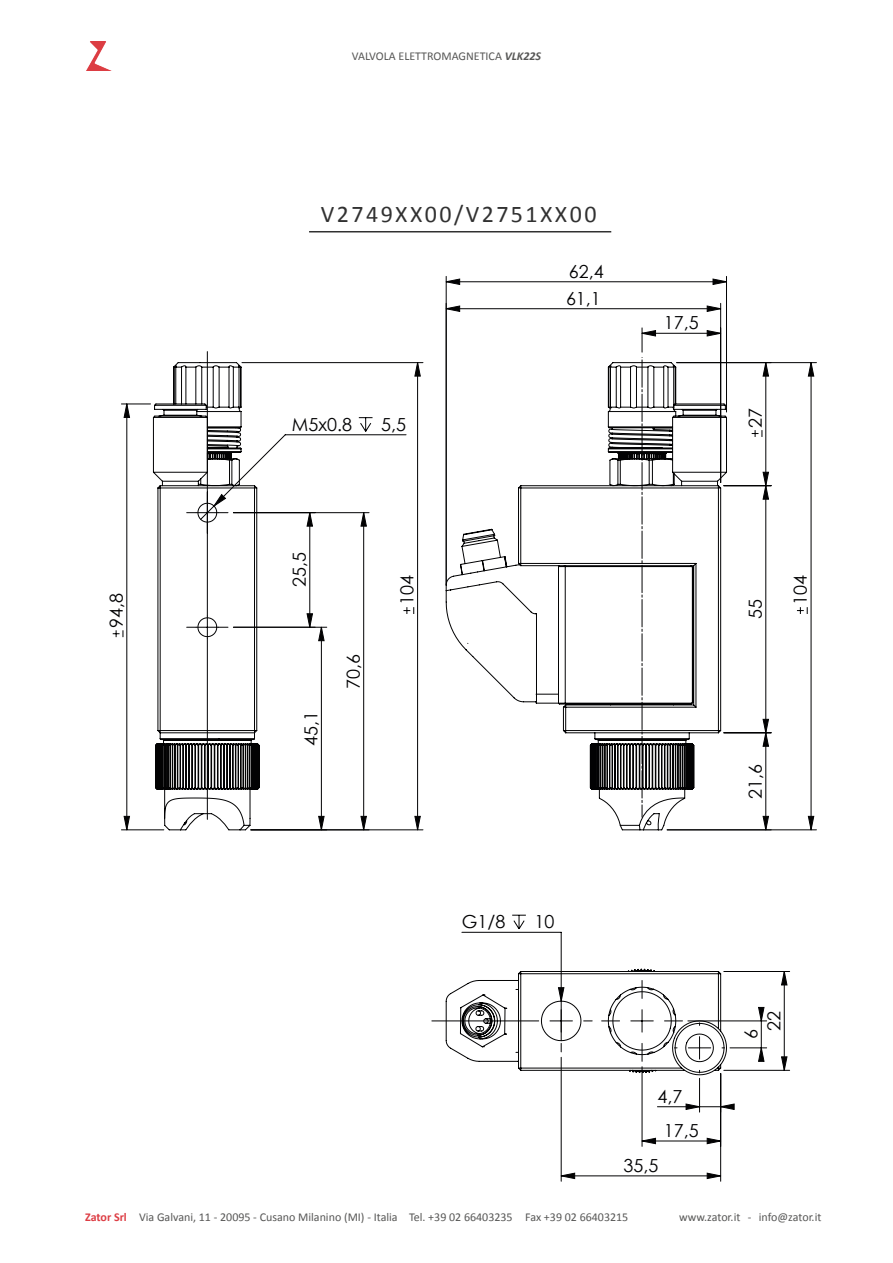
<style>
.page{position:relative;width:893px;height:1263px;background:#fff}
.page>*{position:absolute;margin:0;border:0;box-sizing:border-box;transform-origin:0 0}
.t1{font:24px "Calibri";letter-spacing:.1em;color:#313131}
.t2{font:18px/23px "Century Gothic";color:#020203}
.t3{font:12px "Calibri";color:#575756}
.s1{font-weight:700;font-style:italic}
.s2{font-weight:700;color:#dd3d44}
</style>
<div class="page">
<img style="left:86px;top:41px;width:26px;height:30px">
<hr style="left:561px;top:1057px;width:1px;height:124px;background:#020203">
<hr style="left:720px;top:1073px;width:1px;height:108px;background:#020203">
<hr style="left:642px;top:1067px;width:1px;height:79px;background:#020203">
<hr style="left:726px;top:276px;width:1px;height:136px;background:#020203">
<hr style="left:446px;top:276px;width:1px;height:309px;background:#020203">
<hr style="left:699px;top:1078px;width:1px;height:34px;background:#020203">
<hr style="left:657px;top:1106px;width:42px;height:1px;background:#020203">
<hr style="left:667px;top:829px;width:149px;height:1px;background:#020203">
<hr style="left:677px;top:362px;width:139px;height:1px;background:#020203">
<hr style="left:724px;top:1070px;width:66px;height:1px;background:#020203">
<hr style="left:724px;top:971px;width:66px;height:1px;background:#020203">
<hr style="left:242px;top:362px;width:181px;height:1px;background:#020203">
<hr style="left:121px;top:404px;width:30px;height:1px;background:#020203">
<hr style="left:121px;top:829px;width:43px;height:1px;background:#020203">
<hr style="left:720px;top:303px;width:1px;height:180px;background:#020203">
<hr style="left:207px;top:352px;width:1px;height:264px;background:#020203">
<svg style="left:561px;top:1138px;width:160px;height:41px"></svg>
<svg style="left:446px;top:279px;width:280px;height:6px"></svg>
<svg style="left:686px;top:1104px;width:48px;height:6px"></svg>
<svg style="left:768px;top:363px;width:46px;height:467px"></svg>
<svg style="left:781px;top:972px;width:6px;height:99px"></svg>
<svg style="left:307px;top:363px;width:461px;height:698px"></svg>
<svg style="left:403px;top:362px;width:18px;height:468px"></svg>
<svg style="left:113px;top:404px;width:17px;height:426px"></svg>
<svg style="left:446px;top:306px;width:275px;height:46px"></svg>
<svg style="left:153px;top:362px;width:107px;height:469px"></svg>
<svg style="left:445px;top:362px;width:282px;height:469px"></svg>
<svg style="left:445px;top:968px;width:282px;height:107px"></svg>
<hr style="left:309px;top:231px;width:302px;height:1px;background:#313131">
<p class="t3" style="left:352px;top:49px;width:191px">VALVOLA ELETTROMAGNETICA <span class="s1">VLK22S</span></p>
<p class="t1" style="left:321px;top:199px;width:277px">V2749XX00/V2751XX00</p>
<p class="t2" style="left:569px;top:260px;width:36px">62,4</p>
<p class="t2" style="left:104px;top:628px;width:36px;rotate:-90deg">94,8</p>
<p class="t2" style="left:292px;top:412px;width:61px">M5x0.8</p>
<p class="t2" style="left:381px;top:412px;width:26px">5,5</p>
<p class="t2" style="left:288px;top:587px;width:36px;rotate:-90deg">25,5</p>
<p class="t2" style="left:299px;top:746px;width:36px;rotate:-90deg">45,1</p>
<p class="t2" style="left:342px;top:689px;width:36px;rotate:-90deg">70,6</p>
<p class="t2" style="left:395px;top:605px;width:31px;rotate:-90deg">104</p>
<p class="t2" style="left:566px;top:287px;width:36px">61,1</p>
<p class="t2" style="left:664px;top:311px;width:36px">17,5</p>
<p class="t2" style="left:743px;top:428px;width:21px;rotate:-90deg">27</p>
<p class="t2" style="left:462px;top:910px;width:45px">G1/8</p>
<p class="t2" style="left:534px;top:910px;width:21px">10</p>
<p class="t2" style="left:744px;top:619px;width:21px;rotate:-90deg">55</p>
<p class="t2" style="left:789px;top:605px;width:31px;rotate:-90deg">104</p>
<p class="t2" style="left:744px;top:799px;width:36px;rotate:-90deg">21,6</p>
<p class="t2" style="left:657px;top:1084px;width:26px">4,7</p>
<p class="t2" style="left:623px;top:1154px;width:36px">35,5</p>
<p class="t2" style="left:664px;top:1119px;width:36px">17,5</p>
<p class="t2" style="left:739px;top:1031px;width:21px;text-indent:-9px;rotate:-90deg">6<br>22</p>
<p class="t3" style="left:85px;top:1209px;width:545px"><span class="s2">Zator Srl</span> Via Galvani, 11 - 20095 - Cusano Milanino (MI) - Italia Tel. +39 02 66403235 Fax +39 02 66403215</p>
<p class="t3" style="left:679px;top:1209px;width:144px">www.zator.it - info@zator.it</p>
</div>
